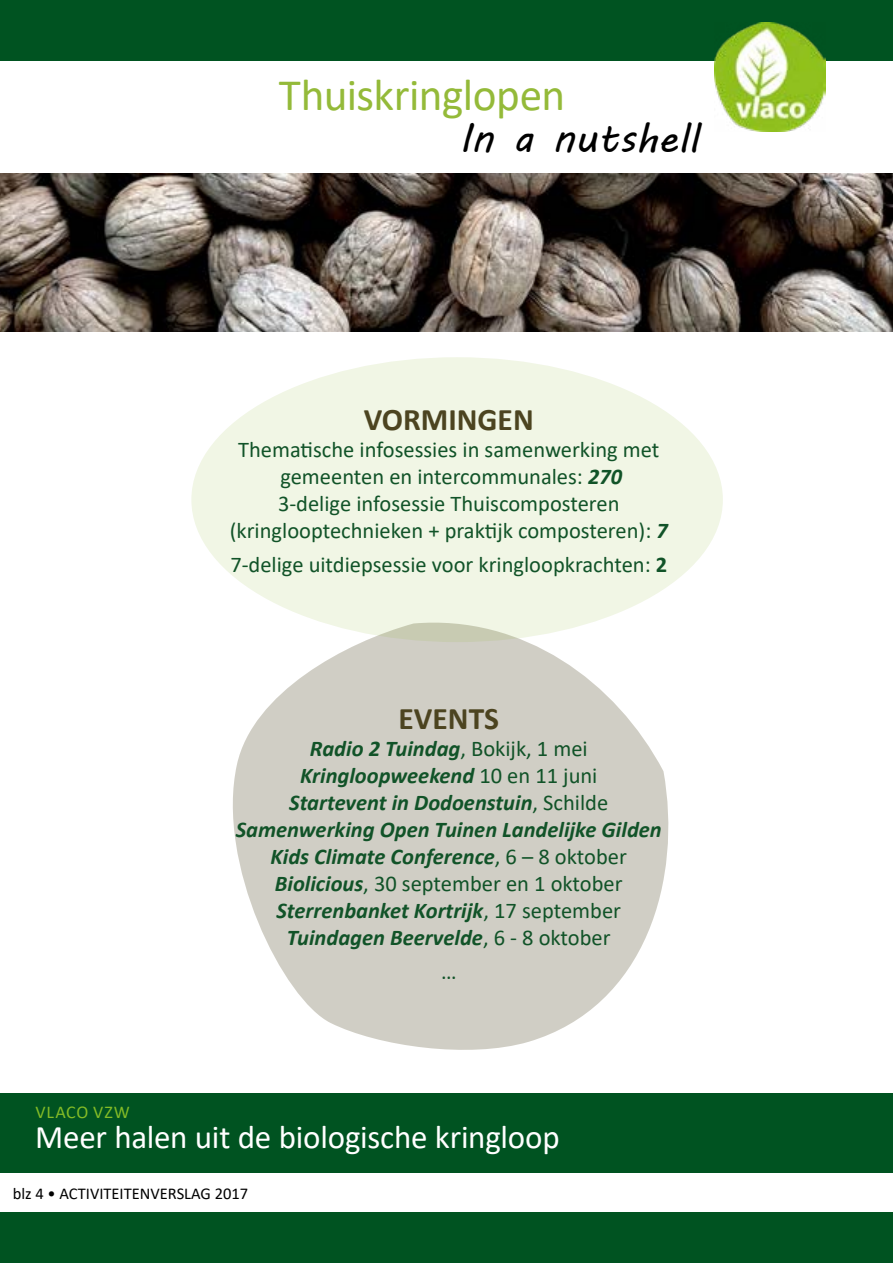
<style>
.page{position:relative;width:893px;height:1263px;background:#fff}
.page>*{position:absolute;margin:0;border:0;box-sizing:border-box;transform-origin:0 0}
.t1{font:45.15px "Calibri";letter-spacing:-.01em;color:#94ba39}
.t2{font:40.5px "MV Boli";color:#000}
.t3{font:33px "Calibri";letter-spacing:-.005em;color:#fff}
.t4{font:700 31.5px "Calibri";color:#4c4420}
.t5{font:italic 700 22.5px/27px "Calibri";color:#115328;text-align:center}
.t6{font:22.5px/27px "Calibri";color:#115328;text-align:center}
.t7{font:18px "Calibri";letter-spacing:.045em;color:#83bb26}
.t8{font:16.5px "Calibri";color:#000}
.s1{font-weight:700;font-style:italic}
.s2{font-weight:700}
.s3{font-weight:400;font-style:normal}
</style>
<div class="page">
<svg style="left:233px;top:614px;width:436px;height:436px;fill:#d0cec5"></svg>
<div style="left:191px;top:357px;width:532px;height:285px;background:#f1f6e5;border-radius:50%"></div>
<img style="left:0;top:173px;width:893px;height:159px">
<div style="left:0;top:1093px;width:893px;height:170px;background:#005321"></div>
<div style="left:0;top:1173px;width:893px;height:38px;background:#fff"></div>
<div style="left:0;top:0;width:893px;height:60px;background:#005321"></div>
<img style="left:714px;top:22px;width:111px;height:110px">
<h1 class="t1" style="left:279px;top:64px;width:288px">Thuiskringlopen</h1>
<h2 class="t2" style="left:459px;top:111px;width:240px">In a nutshell</h2>
<h3 class="t4" style="left:364px;top:397px;width:171px">VORMINGEN</h3>
<p class="t6" style="left:230px;top:435px;width:440px">Thematische infosessies in samenwerking met gemeenten en intercommunales: <span class="s1">270<br></span>3-delige infosessie Thuiscomposteren (kringlooptechnieken + praktijk composteren): <span class="s1">7</span></p>
<p class="t6" style="left:230px;top:550px;width:438px">7-delige uitdiepsessie voor kringloopkrachten: <span class="s2">2</span></p>
<h3 class="t4" style="left:399px;top:696px;width:102px">EVENTS</h3>
<p class="t5" style="left:236px;top:734px;width:428px">Radio 2 Tuindag<span class="s3">, Bokijk, 1 mei </span>Kringloopweekend <span class="s3">10 en 11 juni<br></span>Startevent in Dodoenstuin<span class="s3">, Schilde </span>Samenwerking Open Tuinen Landelijke Gilden Kids Climate Conference<span class="s3">, 6 – 8 oktober </span>Biolicious<span class="s3">, 30 september en 1 oktober </span>Sterrenbanket Kortrijk<span class="s3">, 17 september </span>Tuindagen Beervelde<span class="s3">, 6 - 8 oktober</span></p>
<p class="t6" style="left:441px;top:957px;width:17px">…</p>
<p class="t7" style="left:36px;top:1099px;width:96px">VLACO VZW</p>
<h3 class="t3" style="left:35px;top:1114px;width:526px">Meer halen uit de biologische kringloop</h3>
<p class="t8" style="left:13px;top:1182px;width:237px">blz 4 • ACTIVITEITENVERSLAG 2017</p>
</div>
